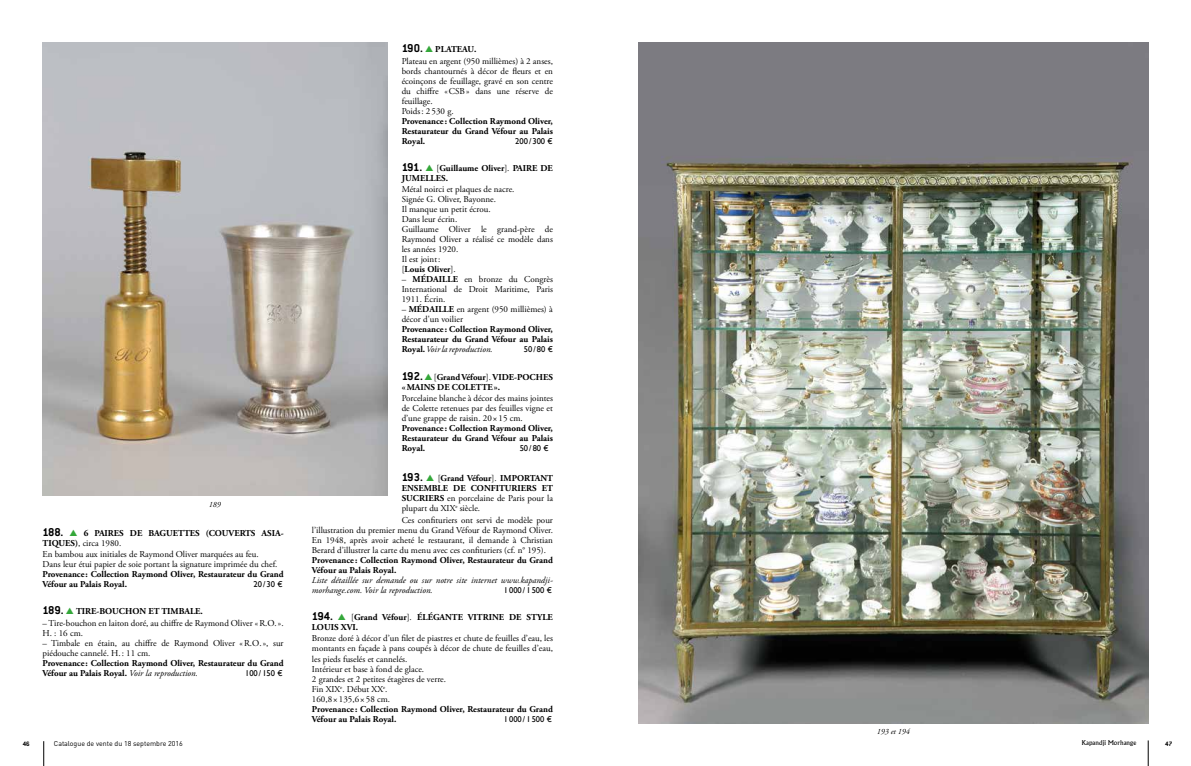
<style>
.page{position:relative;width:1191px;height:766px;background:#fff}
.page>*{position:absolute;margin:0;border:0;box-sizing:border-box;transform-origin:0 0}
.t1{font:9px/10px "Adobe Garamond Pro";color:#000}
.t2{font:700 9px/10px "Adobe Garamond Pro";color:#000}
.t3{font:italic 9px/10px "Adobe Garamond Pro";color:#000}
.t4{font:8.5px "Gill Sans";color:#000}
.t5{font:italic 8px "Adobe Garamond Pro";color:#000}
.t6{font:7px "DIN";color:#000}
.t7{font:700 7px "Conduit ITC";color:#000}
.t8{font:6.5px "Albertus";color:#000}
.s1{font-family:"Conduit ITC";font-size:12.5px}
.s2{color:#34a73a}
.s3{font-weight:400}
.s4{font-weight:400;font-style:italic}
.s5{font-family:"Conduit ITC";font-weight:700;font-size:12.5px}
.s6{font-weight:700}
</style>
<div class="page">
<svg style="left:43px;top:741px;width:1px;height:24px"></svg>
<svg style="left:1148px;top:740px;width:1px;height:25px"></svg>
<img style="left:638px;top:43px;width:510px;height:680px">
<img style="left:43px;top:43px;width:344px;height:452px">
<p class="t5" style="left:209px;top:500px;width:13px">189</p>
<p class="t2" style="left:43px;top:528px;width:242px"><span class="s1">188.</span> <span class="s2">▲</span> 6 PAIRES DE BAGUETTES (COUVERTS ASIA-<br>TIQUES)<span class="s3">, circa 1980.</span></p>
<p class="t1" style="left:43px;top:549px;width:236px">En bambou aux initiales de Raymond Oliver marquées au feu.<br>Dans leur étui papier de soie portant la signature imprimée du chef.</p>
<p class="t2" style="left:43px;top:569px;width:242px">Provenance : Collection Raymond Oliver, Restaurateur du Grand<br>Véfour au Palais Royal.</p>
<p class="t4" style="left:253px;top:579px;width:31px">20/30€</p>
<p class="t2" style="left:43px;top:606px;width:162px"><span class="s1">189.</span> <span class="s2">▲</span> TIRE-BOUCHON ET TIMBALE.</p>
<p class="t1" style="left:43px;top:618px;width:242px">– Tire-bouchon en laiton doré, au chiffre de Raymond Oliver «R.O.».<br>H. : 16 cm.</p>
<p class="t1" style="left:43px;top:638px;width:242px">– Timbale en étain, au chiffre de Raymond Oliver «R.O.», sur piédouche cannelé. H.: 11 cm.</p>
<p class="t2" style="left:43px;top:658px;width:242px">Provenance : Collection Raymond Oliver, Restaurateur du Grand<br>Véfour au Palais Royal. <span class="s4">Voir la reproduction.</span></p>
<p class="t4" style="left:245px;top:668px;width:39px">100/ 150 €</p>
<p class="t1" style="left:402px;top:44px;width:153px;line-height:11.4px"><span class="s5">190.</span> <span class="s2">▲</span> <span class="s6">PLATEAU.<br></span>Plateau en argent (950 millièmes) à 2 anses,</p>
<p class="t1" style="left:402px;top:66px;width:153px">bords chantournés à décor de fleurs et en écoinçons de feuillage, gravé en son centre du chiffre «CSB» dans une réserve de feuillage.<br>Poids: 2530 g.</p>
<p class="t2" style="left:402px;top:116px;width:153px;text-align:justify">Provenance : Collection Raymond Oliver, Restaurateur du Grand Véfour au Palais Royal.</p>
<p class="t4" style="left:515px;top:136px;width:39px">200/300 €</p>
<p class="t2" style="left:402px;top:163px;width:153px"><span class="s1">191.</span> <span class="s2">▲</span> <span class="s3">[</span>Guillaume Oliver<span class="s3">].</span> PAIRE DE<br>JUMELLES.</p>
<p class="t1" style="left:402px;top:185px;width:153px">Métal noirci et plaques de nacre.<br>Signée G. Oliver, Bayonne.<br>Il manque un petit écrou.<br>Dans leur écrin.<br>Guillaume Oliver le grand-père de<br>Raymond Oliver a réalisé ce modèle dans les années 1920.<br>Il est joint:<br>[<span class="s6">Louis Oliver</span>].</p>
<p class="t1" style="left:402px;top:275px;width:153px;text-align:justify">– <span class="s6">MÉDAILLE</span> en bronze du Congrès International de Droit Maritime, Paris 1911. Écrin.</p>
<p class="t1" style="left:402px;top:305px;width:153px">– <span class="s6">MÉDAILLE</span> en argent (950 millièmes) à décor d'un voilier</p>
<p class="t2" style="left:402px;top:324px;width:153px;text-align:justify">Provenance : Collection Raymond Oliver, Restaurateur du Grand Véfour au Palais Royal.<span class="s4">Voir la reproduction.</span></p>
<p class="t4" style="left:524px;top:344px;width:31px">50/80€</p>
<p class="t2" style="left:402px;top:372px;width:153px"><span class="s1">192.</span> <span class="s2">▲</span> <span class="s3">[</span>Grand Véfour<span class="s3">].</span> VIDE-POCHES «MAINS DE COLETTE».</p>
<p class="t1" style="left:402px;top:393px;width:153px;text-align:justify">Porcelaine blanche à décor des mains jointes de Colette retenues par des feuilles vigne et d’une grappe de raisin. 20×15 cm.</p>
<p class="t2" style="left:402px;top:423px;width:153px;text-align:justify">Provenance : Collection Raymond Oliver, Restaurateur du Grand Véfour au Palais Royal.</p>
<p class="t4" style="left:520px;top:443px;width:31px">50/80€</p>
<p class="t2" style="left:402px;top:473px;width:153px;text-align:justify"><span class="s1">193.</span> <span class="s2">▲</span> <span class="s3">[</span>Grand Véfour<span class="s3">].</span> IMPORTANT ENSEMBLE DE CONFITURIERS ET SUCRIERS <span class="s3">en porcelaine de Paris pour la plupart du XIX</span><sup>e</sup> <span class="s3">siècle.</span></p>
<p class="t1" style="left:402px;top:515px;width:153px">Ces confituriers ont servi de modèle pour</p>
<p class="t1" style="left:312px;top:525px;width:242px;text-align:justify">l’illustration du premier menu du Grand Véfour de Raymond Oliver.<br>En 1948, après avoir acheté le restaurant, il demande à Christian Berard d’illustrer la carte du menu avec ces confituriers (cf. n° 195).</p>
<p class="t2" style="left:312px;top:555px;width:242px">Provenance : Collection Raymond Oliver, Restaurateur du Grand<br>Véfour au Palais Royal.</p>
<p class="t3" style="left:312px;top:575px;width:242px">Liste détaillée sur demande ou sur notre site internet www.kapandji&shy;morhange.com. Voir la reproduction.</p>
<p class="t4" style="left:504px;top:585px;width:50px">1000/1500 €</p>
<p class="t2" style="left:312px;top:612px;width:242px"><span class="s1">194.</span> <span class="s2">▲</span> <span class="s3">[</span>Grand Véfour<span class="s3">].</span> ÉLÉGANTE VITRINE DE STYLE<br>LOUIS XVI.</p>
<p class="t1" style="left:312px;top:633px;width:242px">Bronze doré à décor d’un filet de piastres et chute de feuilles d’eau, les montants en façade à pans coupés à décor de chute de feuilles d’eau, les pieds fuselés et cannelés.<br>Intérieur et base à fond de glace.<br>2 grandes et 2 petites étagères de verre.<br>Fin XIX<sup>e</sup>. Début XX<sup>e</sup>.<br>160,8×135,6×58 cm.</p>
<p class="t2" style="left:312px;top:703px;width:242px">Provenance : Collection Raymond Oliver, Restaurateur du Grand<br>Véfour au Palais Royal.</p>
<p class="t4" style="left:504px;top:713px;width:50px">1000/1500€</p>
<p class="t5" style="left:876px;top:726px;width:35px">193 et 194</p>
<p class="t7" style="left:23px;top:739px;width:9px">46</p>
<p class="t6" style="left:54px;top:739px;width:130px">Catalogue de vente du 18 septembre 2016</p>
<p class="t8" style="left:1081px;top:739px;width:56px">Kapandji Morhange</p>
<p class="t7" style="left:1165px;top:739px;width:8px">47</p>
</div>
